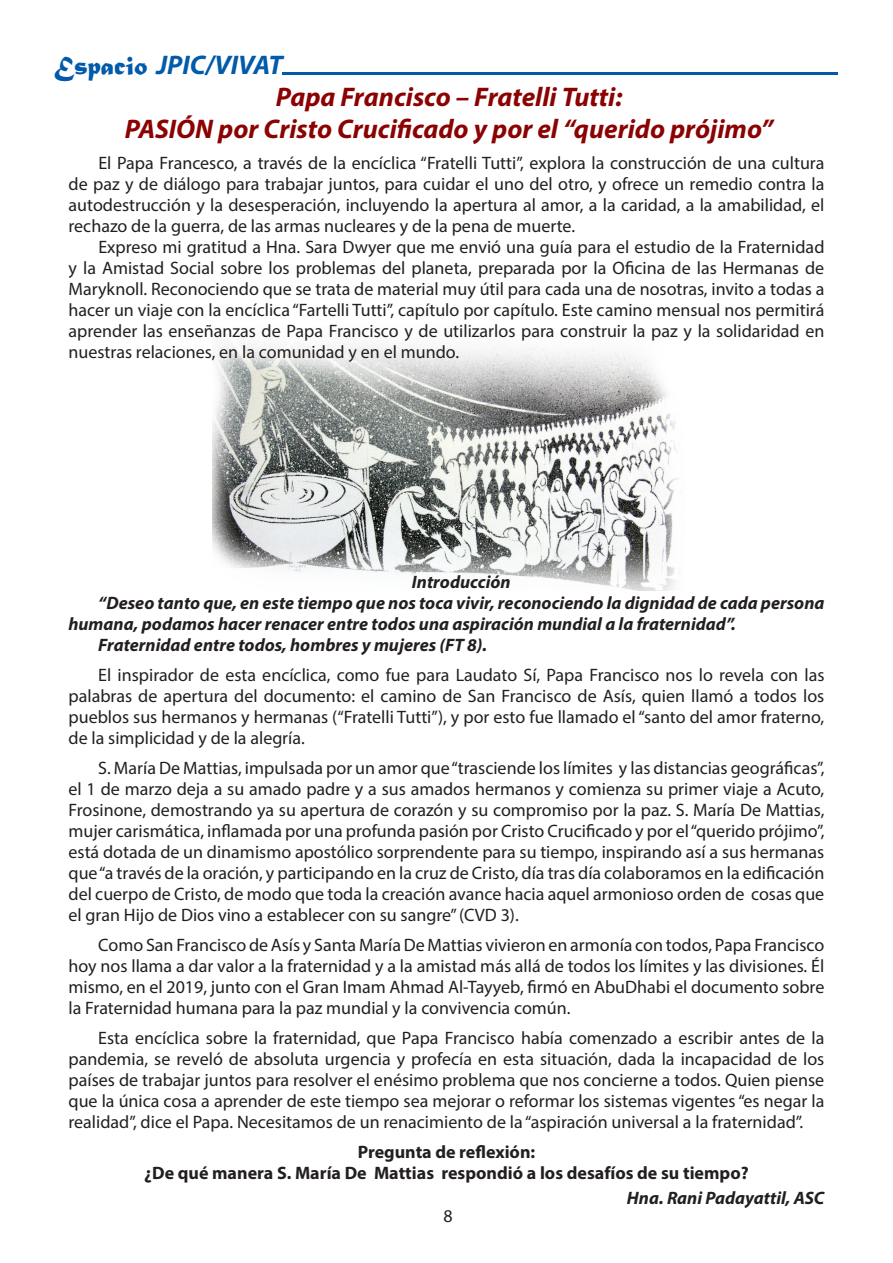
<style>
.page{position:relative;width:893px;height:1263px;background:#fff}
.page>*{position:absolute;margin:0;border:0;box-sizing:border-box;transform-origin:0 0}
.t1{font:italic 700 27px/31.5px "Myriad Pro";color:#8b0202;text-align:center}
.t2{font:italic 700 27px "Myriad Pro";color:#015aaa}
.t3{font:18px/21px "Myriad Pro";color:#231f20;text-align:justify}
.t4{font:italic 700 18px "Myriad Pro";color:#231f20}
.t5{font:700 18px/21px "Myriad Pro";color:#231f20;text-align:center}
.s1{font-family:"Matura MT Script Capitals";font-weight:400;font-style:normal}
</style>
<div class="page">
<img style="left:213px;top:343px;width:465px;height:247px">
<hr style="left:283px;top:72px;width:555px;height:3px;background:#015aaa">
<h1 class="t2" style="left:54px;top:48px;width:230px"><span class="s1">Espacio</span> JPIC/VIVAT</h1>
<h1 class="t1" style="left:125px;top:81px;width:650px">Papa Francisco – Fratelli Tutti:<br>PASIÓN por Cristo Crucificado y por el “querido prójimo”</h1>
<p class="t3" style="left:69px;top:152px;width:757px;text-indent:30px">El Papa Francesco, a través de la encíclica “Fratelli Tutti”, explora la construcción de una cultura de paz y de diálogo para trabajar juntos, para cuidar el uno del otro, y ofrece un remedio contra la autodestrucción y la desesperación, incluyendo la apertura al amor, a la caridad, a la amabilidad, el rechazo de la guerra, de las armas nucleares y de la pena de muerte.</p>
<p class="t3" style="left:69px;top:236px;width:757px;text-indent:30px">Expreso mi gratitud a Hna. Sara Dwyer que me envió una guía para el estudio de la Fraternidad y la Amistad Social sobre los problemas del planeta, preparada por la Oficina de las Hermanas de Maryknoll. Reconociendo que se trata de material muy útil para cada una de nosotras, invito a todas a hacer un viaje con la encíclica “Fartelli Tutti”, capítulo por capítulo. Este camino mensual nos permitirá aprender las enseñanzas de Papa Francisco y de utilizarlos para construir la paz y la solidaridad en nuestras relaciones, en la comunidad y en el mundo.</p>
<p class="t4" style="left:412px;top:570px;width:100px">Introducción</p>
<p class="t4" style="left:98px;top:591px;width:728px">“Deseo tanto que, en este tiempo que nos toca vivir, reconociendo la dignidad de cada persona</p>
<p class="t4" style="left:69px;top:612px;width:669px">humana, podamos hacer renacer entre todos una aspiración mundial a la fraternidad”.</p>
<p class="t4" style="left:98px;top:633px;width:390px">Fraternidad entre todos, hombres y mujeres (FT 8).</p>
<p class="t3" style="left:69px;top:664px;width:757px;text-indent:30px">El inspirador de esta encíclica, como fue para Laudato Sí, Papa Francisco nos lo revela con las palabras de apertura del documento: el camino de San Francisco de Asís, quien llamó a todos los pueblos sus hermanos y hermanas (“Fratelli Tutti”), y por esto fue llamado el “santo del amor fraterno, de la simplicidad y de la alegría.</p>
<p class="t3" style="left:69px;top:757px;width:757px;text-indent:30px">S. María De Mattias, impulsada por un amor que “trasciende los límites y las distancias geográficas”, el 1 de marzo deja a su amado padre y a sus amados hermanos y comienza su primer viaje a Acuto, Frosinone, demostrando ya su apertura de corazón y su compromiso por la paz. S. María De Mattias, mujer carismática, inflamada por una profunda pasión por Cristo Crucificado y por el “querido prójimo”, está dotada de un dinamismo apostólico sorprendente para su tiempo, inspirando así a sus hermanas que “a través de la oración, y participando en la cruz de Cristo, día tras día colaboramos en la edificación del cuerpo de Cristo, de modo que toda la creación avance hacia aquel armonioso orden de cosas que el gran Hijo de Dios vino a establecer con su sangre” (CVD 3).</p>
<p class="t3" style="left:69px;top:934px;width:757px;text-indent:30px">Como San Francisco de Asís y Santa María De Mattias vivieron en armonía con todos, Papa Francisco hoy nos llama a dar valor a la fraternidad y a la amistad más allá de todos los límites y las divisiones. Él mismo, en el 2019, junto con el Gran Imam Ahmad Al-Tayyeb, firmó en AbuDhabi el documento sobre la Fraternidad humana para la paz mundial y la convivencia común.</p>
<p class="t3" style="left:69px;top:1027px;width:757px;text-indent:30px">Esta encíclica sobre la fraternidad, que Papa Francisco había comenzado a escribir antes de la pandemia, se reveló de absoluta urgencia y profecía en esta situación, dada la incapacidad de los países de trabajar juntos para resolver el enésimo problema que nos concierne a todos. Quien piense que la única cosa a aprender de este tiempo sea mejorar o reformar los sistemas vigentes “es negar la realidad”, dice el Papa. Necesitamos de un renacimiento de la “aspiración universal a la fraternidad”.</p>
<p class="t5" style="left:144px;top:1141px;width:606px">Pregunta de reflexión:<br>¿De qué manera S. María De Mattias respondió a los desafíos de su tiempo?</p>
<p class="t4" style="left:627px;top:1187px;width:199px">Hna. Rani Padayattil, ASC</p>
<p class="t3" style="left:443px;top:1206px;width:11px">8</p>
</div>
